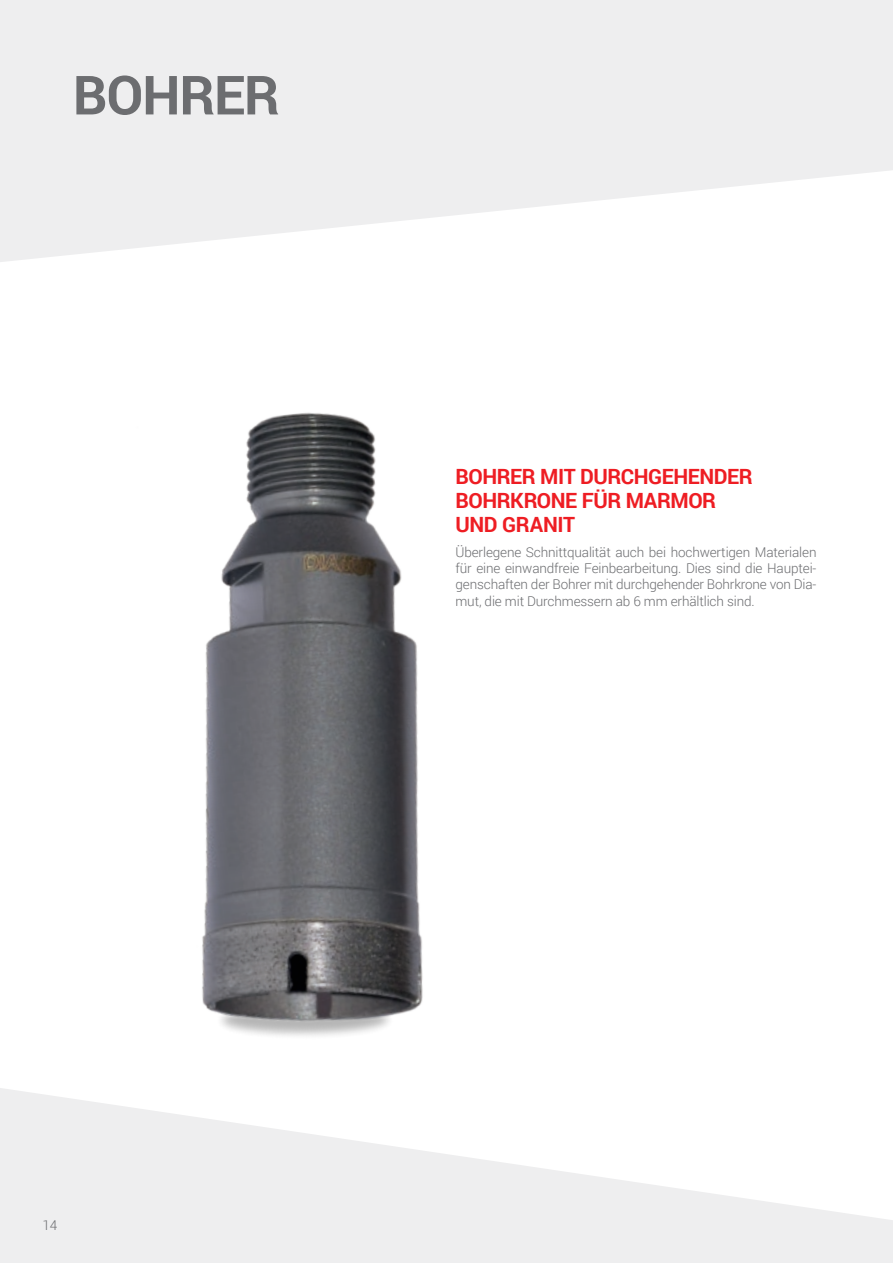
<style>
.page{position:relative;width:893px;height:1263px;background:#fff}
.page>*{position:absolute;margin:0;border:0;box-sizing:border-box;transform-origin:0 0}
.t1{font:700 54px "Roboto";letter-spacing:-.02em;color:#6c6d70}
.t2{font:700 21px/24px "Roboto";letter-spacing:-.02em;color:#ee1d23}
.t3{font:300 13.5px/16.2px "Roboto";letter-spacing:-.01em;color:#6c6d70;text-align:justify}
</style>
<div class="page">
<svg style="left:0;top:1088px;width:893px;height:175px;fill:#eeeeef"></svg>
<svg style="left:0;top:0;width:893px;height:262px;fill:#eeeeef"></svg>
<img style="left:202px;top:412px;width:221px;height:624px">
<p class="t1" style="left:73px;top:57px;width:208px">BOHRER</p>
<p class="t2" style="left:455px;top:464px;width:299px">BOHRER MIT DURCHGEHENDER<br>BOHRKRONE FÜR MARMOR<br>UND GRANIT</p>
<p class="t3" style="left:455px;top:544px;width:362px">Überlegene Schnittqualität auch bei hochwertigen Materialen für eine einwandfreie Feinbearbeitung. Dies sind die Hauptei&shy;genschaften der Bohrer mit durchgehender Bohrkrone von Dia&shy;mut, die mit Durchmessern ab 6 mm erhältlich sind.</p>
<p class="t3" style="left:42px;top:1216px;width:16px">14</p>
</div>
